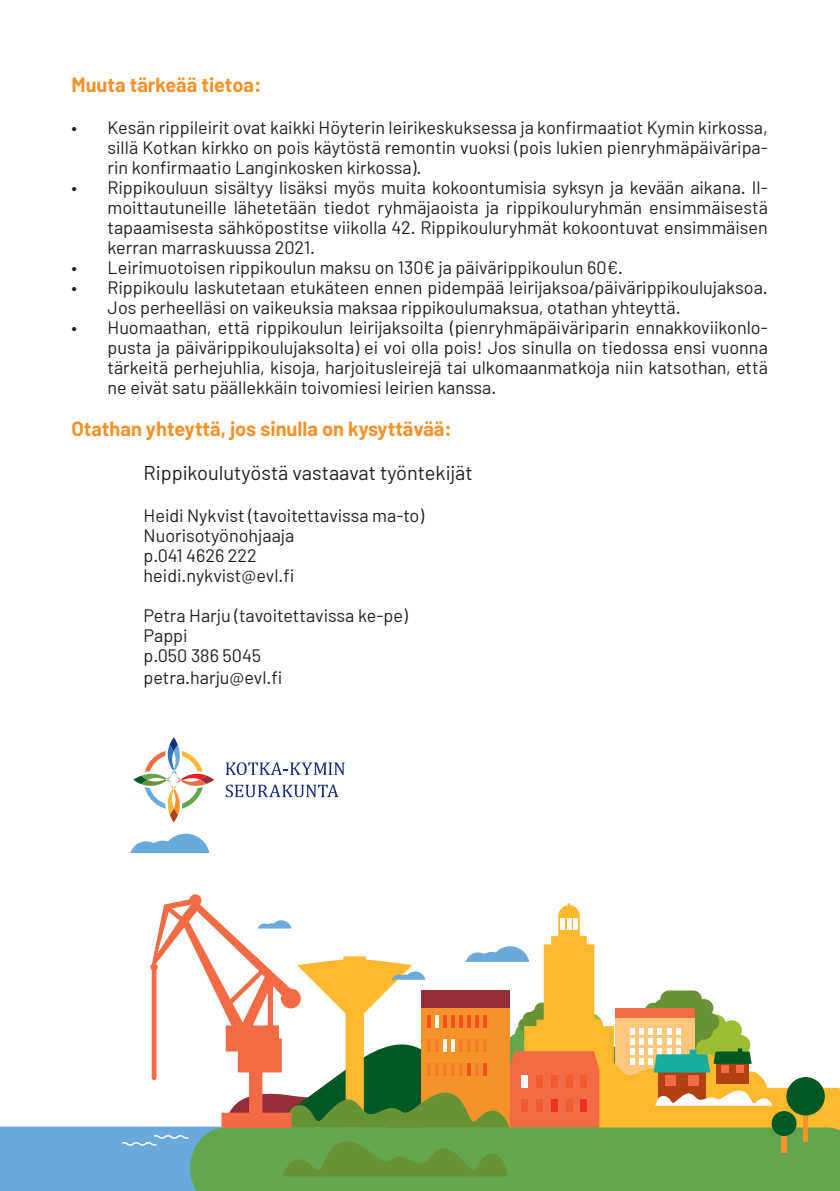
<style>
.page{position:relative;width:840px;height:1191px;background:#fff}
.page>*{position:absolute;margin:0;border:0;box-sizing:border-box;transform-origin:0 0}
.t1{font:700 20px "Barlow";color:#f6922a}
.t2{font:20px "Barlow";color:#231f20}
.t3{font:18px/20px "Barlow";color:#231f20;text-align:justify}
</style>
<div class="page">
<svg style="left:133px;top:737px;width:81px;height:85px"></svg>
<svg style="left:225px;top:762px;width:119px;height:13px"></svg>
<svg style="left:225px;top:784px;width:113px;height:13px"></svg>
<svg style="left:0;top:894px;width:839px;height:297px"></svg>
<svg style="left:130px;top:833px;width:79px;height:20px"></svg>
<p class="t1" style="left:71px;top:72px;width:191px">Muuta tärkeää tietoa:</p>
<p class="t3" style="left:107px;top:117px;width:661px;text-indent:-36px">• Kesän rippileirit ovat kaikki Höyterin leirikeskuksessa ja konfirmaatiot Kymin kirkossa, sillä Kotkan kirkko on pois käytöstä remontin vuoksi (pois lukien pienryhmäpäiväripa&shy;rin konfirmaatio Langinkosken kirkossa).</p>
<p class="t3" style="left:107px;top:177px;width:661px;text-indent:-36px">• Rippikouluun sisältyy lisäksi myös muita kokoontumisia syksyn ja kevään aikana. Il&shy;moittautuneille lähetetään tiedot ryhmäjaoista ja rippikouluryhmän ensimmäisestä tapaamisesta sähköpostitse viikolla 42. Rippikouluryhmät kokoontuvat ensimmäisen kerran marraskuussa 2021.</p>
<p class="t3" style="left:71px;top:257px;width:552px">• Leirimuotoisen rippikoulun maksu on 130€ ja päivärippikoulun 60€.</p>
<p class="t3" style="left:107px;top:277px;width:661px;text-indent:-36px">• Rippikoulu laskutetaan etukäteen ennen pidempää leirijaksoa/päivärippikoulujaksoa.<br>Jos perheelläsi on vaikeuksia maksaa rippikoulumaksua, otathan yhteyttä.</p>
<p class="t3" style="left:107px;top:317px;width:661px;text-indent:-36px">• Huomaathan, että rippikoulun leirijaksoilta (pienryhmäpäiväriparin ennakkoviikonlo&shy;pusta ja päivärippikoulujaksolta) ei voi olla pois! Jos sinulla on tiedossa ensi vuonna tärkeitä perhejuhlia, kisoja, harjoitusleirejä tai ulkomaanmatkoja niin katsothan, että ne eivät satu päällekkäin toivomiesi leirien kanssa.</p>
<p class="t1" style="left:71px;top:416px;width:381px">Otathan yhteyttä, jos sinulla on kysyttävää:</p>
<p class="t2" style="left:143px;top:460px;width:330px">Rippikoulutyöstä vastaavat työntekijät</p>
<p class="t3" style="left:143px;top:505px;width:282px">Heidi Nykvist (tavoitettavissa ma-to)</p>
<p class="t3" style="left:143px;top:525px;width:152px">Nuorisotyönohjaaja</p>
<p class="t3" style="left:143px;top:545px;width:115px">p.041 4626 222</p>
<p class="t3" style="left:143px;top:565px;width:152px">heidi.nykvist@evl.fi</p>
<p class="t3" style="left:143px;top:605px;width:265px">Petra Harju (tavoitettavissa ke-pe)</p>
<p class="t3" style="left:143px;top:625px;width:45px">Pappi</p>
<p class="t3" style="left:143px;top:645px;width:119px">p.050 386 5045</p>
<p class="t3" style="left:143px;top:667px;width:140px">petra.harju@evl.fi</p>
</div>
